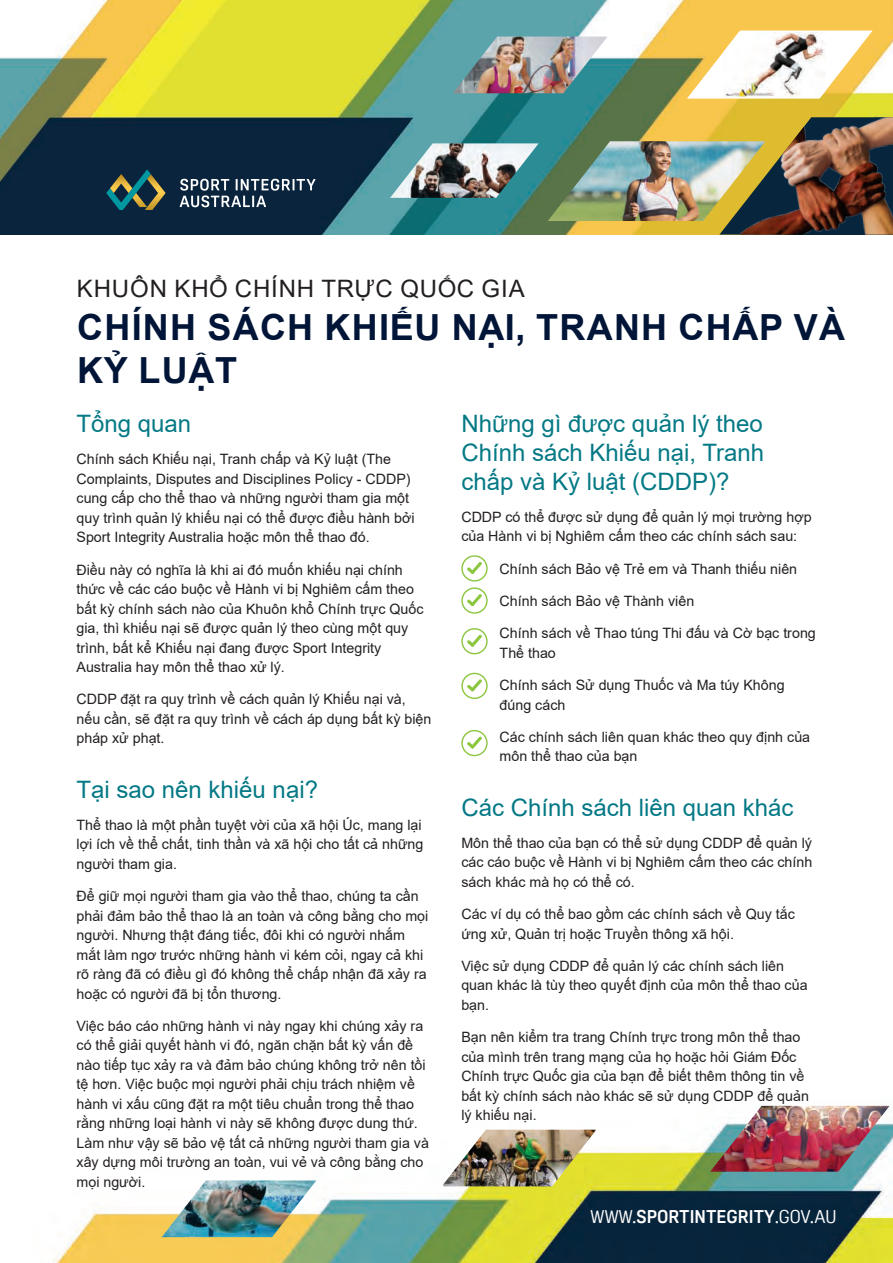
<style>
.page{position:relative;width:893px;height:1263px;background:#fff}
.page>*{position:absolute;margin:0;border:0;box-sizing:border-box;transform-origin:0 0}
.t1{font:700 36px/43.2px "Arial";letter-spacing:.035em;color:#001537}
.t2{font:24px/28.8px "Arial";color:#047985;text-align:justify}
.t3{font:24px "Arial";letter-spacing:.035em;color:#231f20}
.t4{font:700 18px "Oscine";color:#fff}
.t5{font:14.25px/19.5px "Arial";color:#231f20}
.s1{font-weight:400}
</style>
<div class="page">
<img style="left:53px;top:1105px;width:840px;height:158px">
<img style="left:0;top:0;width:893px;height:235px">
<svg style="left:687px;top:31px;width:186px;height:68px"></svg>
<img style="left:724px;top:32px;width:102px;height:65px">
<img style="left:390px;top:143px;width:149px;height:55px">
<img style="left:710px;top:1106px;width:179px;height:65px">
<svg style="left:719px;top:117px;width:19px;height:118px"></svg>
<img style="left:738px;top:117px;width:155px;height:118px">
<img style="left:548px;top:141px;width:217px;height:80px">
<img style="left:443px;top:1130px;width:153px;height:56px">
<img style="left:162px;top:1180px;width:154px;height:57px">
<img style="left:453px;top:37px;width:155px;height:56px">
<svg style="left:180px;top:179px;width:135px;height:28px;background:#485c6e"></svg>
<svg style="left:106px;top:169px;width:60px;height:41px;background:#35544b"></svg>
<svg style="left:461px;top:555px;width:27px;height:26px"></svg>
<svg style="left:461px;top:587px;width:27px;height:27px"></svg>
<svg style="left:461px;top:628px;width:27px;height:26px"></svg>
<svg style="left:461px;top:673px;width:27px;height:26px"></svg>
<svg style="left:461px;top:730px;width:27px;height:26px"></svg>
<p class="t3" style="left:77px;top:272px;width:449px">KHUÔN KHỔ CHÍNH TRỰC QUỐC GIA</p>
<h2 class="t1" style="left:77px;top:306px;width:769px">CHÍNH SÁCH KHIẾU NẠI, TRANH CHẤP VÀ<br>KỶ LUẬT</h2>
<h3 class="t2" style="left:77px;top:409px;width:116px">Tổng quan</h3>
<p class="t5" style="left:77px;top:449px;width:339px">Chính sách Khiếu nại, Tranh chấp và Kỷ luật (The Complaints, Disputes and Disciplines Policy - CDDP) cung cấp cho thể thao và những người tham gia một quy trình quản lý khiếu nại có thể được điều hành bởi Sport Integrity Australia hoặc môn thể thao đó.</p>
<p class="t5" style="left:77px;top:560px;width:348px">Điều này có nghĩa là khi ai đó muốn khiếu nại chính thức về các cáo buộc về Hành vi bị Nghiêm cấm theo bất kỳ chính sách nào của Khuôn khổ Chính trực Quốc gia, thì khiếu nại sẽ được quản lý theo cùng một quy trình, bất kể Khiếu nại đang được Sport Integrity Australia hay môn thể thao xử lý.</p>
<p class="t5" style="left:77px;top:689px;width:356px">CDDP đặt ra quy trình về cách quản lý Khiếu nại và, nếu cần, sẽ đặt ra quy trình về cách áp dụng bất kỳ biện pháp xử phạt.</p>
<h3 class="t2" style="left:77px;top:775px;width:243px">Tại sao nên khiếu nại?</h3>
<p class="t5" style="left:77px;top:815px;width:348px;text-align:justify">Thể thao là một phần tuyệt vời của xã hội Úc, mang lại lợi ích về thể chất, tinh thần và xã hội cho tất cả những người tham gia.</p>
<p class="t5" style="left:77px;top:886px;width:353px">Để giữ mọi người tham gia vào thể thao, chúng ta cần phải đảm bảo thể thao là an toàn và công bằng cho mọi người. Nhưng thật đáng tiếc, đôi khi có người nhắm mắt làm ngơ trước những hành vi kém cỏi, ngay cả khi rõ ràng đã có điều gì đó không thể chấp nhận đã xảy ra hoặc có người đã bị tổn thương.</p>
<p class="t5" style="left:77px;top:1016px;width:354px">Việc báo cáo những hành vi này ngay khi chúng xảy ra có thể giải quyết hành vi đó, ngăn chặn bất kỳ vấn đề nào tiếp tục xảy ra và đảm bảo chúng không trở nên tồi tệ hơn. Việc buộc mọi người phải chịu trách nhiệm về hành vi xấu cũng đặt ra một tiêu chuẩn trong thể thao rằng những loại hành vi này sẽ không được dung thứ.<br>Làm như vậy sẽ bảo vệ tất cả những người tham gia và xây dựng môi trường an toàn, vui vẻ và công bằng cho mọi người.</p>
<h3 class="t2" style="left:461px;top:409px;width:304px">Những gì được quản lý theo Chính sách Khiếu nại, Tranh chấp và Kỷ luật (CDDP)?</h3>
<p class="t5" style="left:461px;top:507px;width:352px">CDDP có thể được sử dụng để quản lý mọi trường hợp của Hành vi bị Nghiêm cấm theo các chính sách sau:</p>
<p class="t5" style="left:500px;top:559px;width:299px">Chính sách Bảo vệ Trẻ em và Thanh thiếu niên</p>
<p class="t5" style="left:500px;top:591px;width:196px">Chính sách Bảo vệ Thành viên</p>
<p class="t5" style="left:500px;top:623px;width:318px">Chính sách về Thao túng Thi đấu và Cờ bạc trong<br>Thể thao</p>
<p class="t5" style="left:500px;top:675px;width:286px">Chính sách Sử dụng Thuốc và Ma túy Không đúng cách</p>
<p class="t5" style="left:500px;top:727px;width:312px">Các chính sách liên quan khác theo quy định của môn thể thao của bạn</p>
<h3 class="t2" style="left:461px;top:793px;width:334px">Các Chính sách liên quan khác</h3>
<p class="t5" style="left:461px;top:833px;width:352px;text-align:justify">Môn thể thao của bạn có thể sử dụng CDDP để quản lý các cáo buộc về Hành vi bị Nghiêm cấm theo các chính sách khác mà họ có thể có.</p>
<p class="t5" style="left:461px;top:904px;width:335px">Các ví dụ có thể bao gồm các chính sách về Quy tắc ứng xử, Quản trị hoặc Truyền thông xã hội.</p>
<p class="t5" style="left:461px;top:956px;width:348px">Việc sử dụng CDDP để quản lý các chính sách liên quan khác là tùy theo quyết định của môn thể thao của bạn.</p>
<p class="t5" style="left:461px;top:1027px;width:349px">Bạn nên kiểm tra trang Chính trực trong môn thể thao của mình trên trang mạng của họ hoặc hỏi Giám Đốc Chính trực Quốc gia của bạn để biết thêm thông tin về bất kỳ chính sách nào khác sẽ sử dụng CDDP để quản lý khiếu nại.</p>
<p class="t4" style="left:590px;top:1207px;width:247px"><span class="s1">WWW.</span>SPORTINTEGRITY<span class="s1">.GOV.AU</span></p>
</div>
